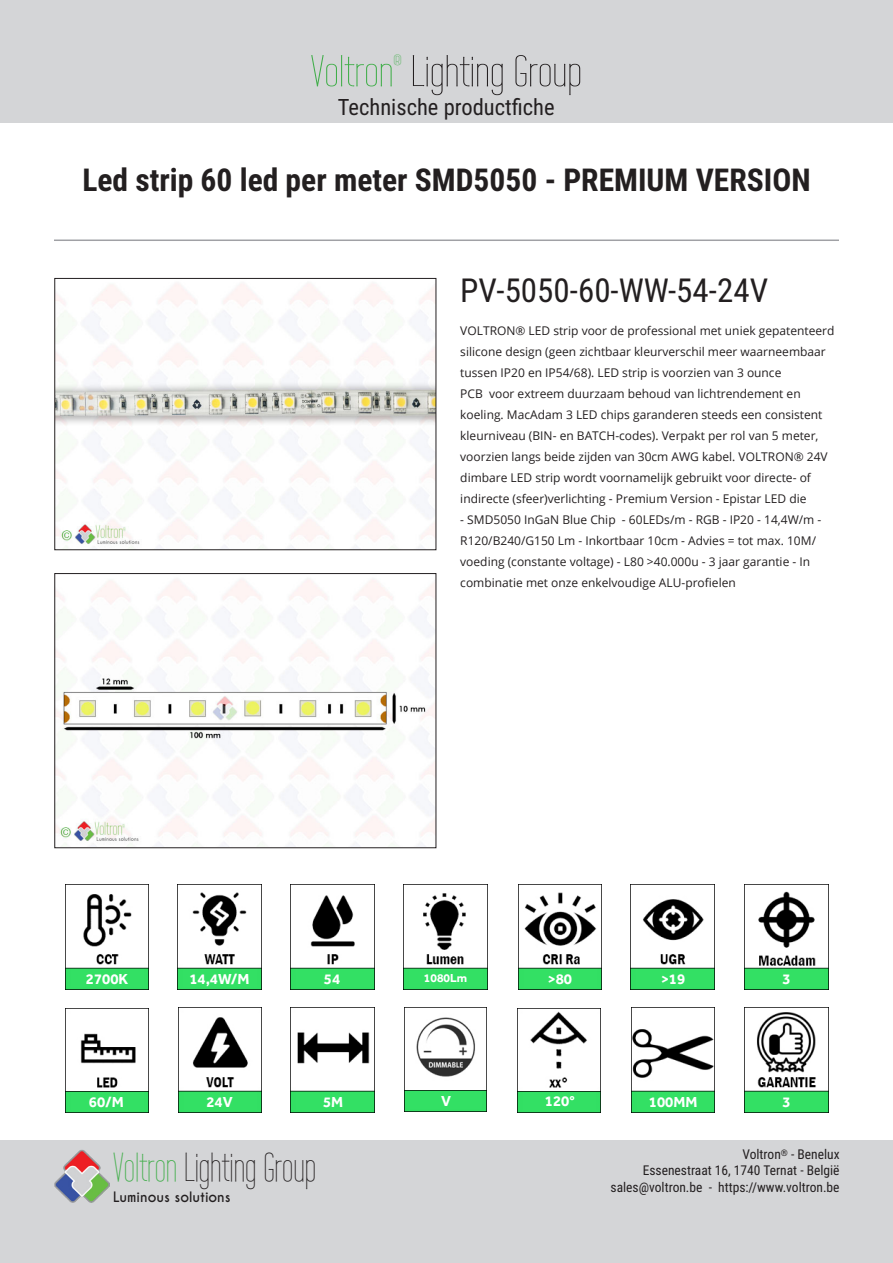
<style>
.page{position:relative;width:893px;height:1263px;background:#fff}
.page>*{position:absolute;margin:0;border:0;box-sizing:border-box;transform-origin:0 0}
.t1{font:43.5px "Wire One";color:#231f20;scale:1.2 1}
.t2{font:40.5px "Wire One";color:#231f20}
.t3{font:33px "Roboto Condensed";color:#231f20}
.t4{font:700 31.5px "Roboto Condensed";color:#231f20}
.t5{font:22.5px "Roboto Condensed";color:#231f20}
.t6{font:700 15px "Effra";color:#fff}
.t7{font:15px "Wire One";color:#40ae49;scale:1.2 1}
.t8{font:13.5px/16.5px "Roboto Condensed";color:#231f20;text-align:right}
.t9{font:700 13.5px "Caviar Dreams";color:#231f20}
.t10{font:12px/21px "Open Sans";color:#231f20}
.t11{font:700 12px "Effra";color:#fff}
.s1{color:#40ae49}
</style>
<div class="page">
<div style="left:0;top:1141px;width:893px;height:122px;background:#d4d5d7"></div>
<img style="left:55px;top:1150px;width:54px;height:53px">
<div style="left:0;top:0;width:893px;height:122px;background:#d4d5d7"></div>
<hr style="left:54px;top:239px;width:785px;height:2px;background:#a0a1a5">
<img style="left:56px;top:283px;width:378px;height:265px">
<div style="left:54px;top:278px;width:382px;height:272px;border:1px solid #231f20"></div>
<img style="left:65px;top:884px;width:84px;height:105px">
<img style="left:291px;top:884px;width:83px;height:105px">
<img style="left:404px;top:884px;width:83px;height:105px">
<img style="left:178px;top:884px;width:83px;height:105px">
<img style="left:631px;top:884px;width:83px;height:105px">
<img style="left:65px;top:1008px;width:84px;height:104px">
<img style="left:179px;top:1007px;width:83px;height:105px">
<img style="left:745px;top:1012px;width:83px;height:100px">
<img style="left:291px;top:1032px;width:83px;height:80px">
<img style="left:404px;top:1007px;width:83px;height:104px">
<img style="left:745px;top:884px;width:83px;height:105px">
<img style="left:518px;top:1008px;width:83px;height:104px">
<img style="left:631px;top:1008px;width:84px;height:104px">
<img style="left:518px;top:884px;width:83px;height:105px">
<img style="left:56px;top:579px;width:378px;height:267px">
<div style="left:54px;top:573px;width:382px;height:275px;border:1px solid #231f20"></div>
<p class="t7" style="left:394px;top:52px;width:8px">®</p>
<h3 class="t5" style="left:338px;top:91px;width:218px">Technische productfiche</h3>
<h1 class="t1" style="left:311px;top:47px;width:228px"><span class="s1">Voltron</span> Lighting Group</h1>
<h3 class="t4" style="left:82px;top:158px;width:730px">Led strip 60 led per meter SMD5050 - PREMIUM VERSION</h3>
<h3 class="t3" style="left:460px;top:268px;width:309px">PV-5050-60-WW-54-24V</h3>
<p class="t10" style="left:460px;top:320px;width:376px">VOLTRON® LED strip voor de professional met uniek gepatenteerd silicone design (geen zichtbaar kleurverschil meer waarneembaar tussen IP20 en IP54/68). LED strip is voorzien van 3 ounce<br>PCB voor extreem duurzaam behoud van lichtrendement en koeling. MacAdam 3 LED chips garanderen steeds een consistent kleurniveau (BIN- en BATCH-codes). Verpakt per rol van 5 meter, voorzien langs beide zijden van 30cm AWG kabel. VOLTRON® 24V dimbare LED strip wordt voornamelijk gebruikt voor directe- of indirecte (sfeer)verlichting - Premium Version - Epistar LED die</p>
<p class="t10" style="left:460px;top:509px;width:363px">- SMD5050 InGaN Blue Chip - 60LEDs/m - RGB - IP20 - 14,4W/m - R120/B240/G150 Lm - Inkortbaar 10cm - Advies = tot max. 10M/ voeding (constante voltage) - L80 &gt;40.000u - 3 jaar garantie - In combinatie met onze enkelvoudige ALU-profielen</p>
<p class="t6" style="left:86px;top:969px;width:44px">2700K</p>
<p class="t6" style="left:89px;top:1093px;width:37px">60/M</p>
<p class="t6" style="left:189px;top:969px;width:62px">14,4W/M</p>
<p class="t6" style="left:324px;top:969px;width:18px">54</p>
<p class="t11" style="left:424px;top:970px;width:45px">1080Lm</p>
<p class="t6" style="left:661px;top:969px;width:26px">&gt;19</p>
<p class="t6" style="left:548px;top:969px;width:26px">&gt;80</p>
<p class="t6" style="left:782px;top:969px;width:10px">3</p>
<p class="t6" style="left:206px;top:1092px;width:28px">24V</p>
<p class="t6" style="left:323px;top:1093px;width:22px">5M</p>
<p class="t6" style="left:441px;top:1091px;width:11px">V</p>
<p class="t6" style="left:782px;top:1093px;width:10px">3</p>
<p class="t6" style="left:545px;top:1091px;width:31px">120°</p>
<p class="t6" style="left:649px;top:1092px;width:50px">100MM</p>
<h2 class="t2" style="left:113px;top:1145px;width:204px"><span class="s1">Voltron</span> Lighting Group</h2>
<p class="t9" style="left:113px;top:1189px;width:119px">Luminous solutions</p>
<p class="t8" style="left:611px;top:1145px;width:231px">Voltron<sup>®</sup> - Benelux<br>Essenestraat 16, 1740 Ternat - België sales@voltron.be - https://www.voltron.be</p>
</div>
